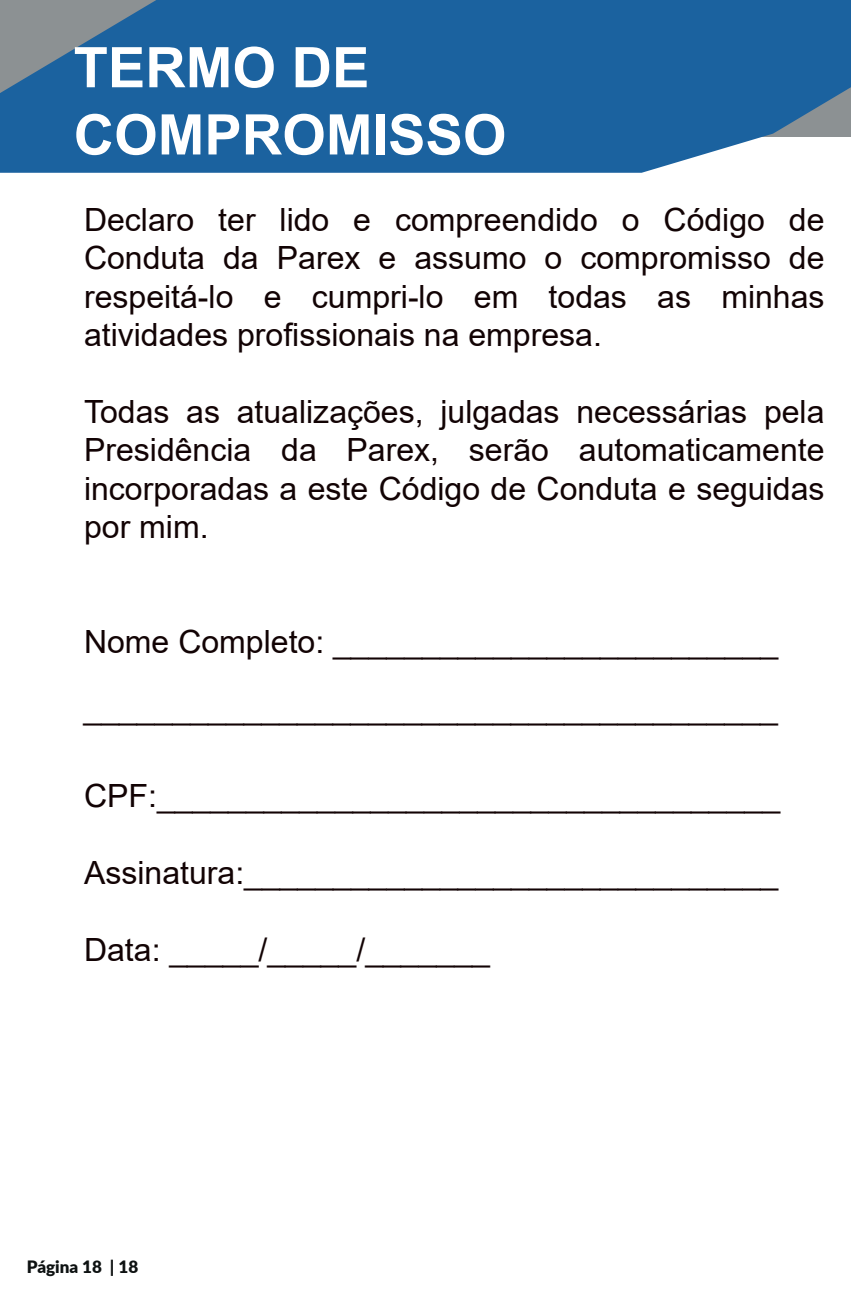
<style>
.page{position:relative;width:851px;height:1304px;background:#fff}
.page>*{position:absolute;margin:0;border:0;box-sizing:border-box;transform-origin:0 0}
.t1{font:700 56px/67.2px "Arial";color:#fff}
.t2{font:32px/38.4px "Arial";color:#120304;text-align:justify}
.t3{font:900 17.2px "Lato";color:#0e1212}
</style>
<div class="page">
<svg style="left:0;top:0;width:850px;height:173px;background:#2a6aa1"></svg>
<h1 class="t1" style="left:74px;top:35px;width:434px">TERMO DE<br>COMPROMISSO</h1>
<p class="t2" style="left:84px;top:200px;width:741px">Declaro ter lido e compreendido o Código de Conduta da Parex e assumo o compromisso de respeitá-lo e cumpri-lo em todas as minhas atividades profissionais na empresa.</p>
<p class="t2" style="left:84px;top:392px;width:741px">Todas as atualizações, julgadas necessárias pela Presidência da Parex, serão automaticamente incorporadas a este Código de Conduta e seguidas por mim.</p>
<p class="t2" style="left:84px;top:623px;width:695px">Nome Completo: _________________________</p>
<p class="t2" style="left:84px;top:689px;width:695px">_______________________________________</p>
<p class="t2" style="left:84px;top:776px;width:697px">CPF:___________________________________</p>
<p class="t2" style="left:84px;top:853px;width:695px">Assinatura:______________________________</p>
<p class="t2" style="left:84px;top:930px;width:407px">Data: _____/_____/_______</p>
<p class="t3" style="left:27px;top:1254px;width:113px">Página 18 | 18</p>
</div>
